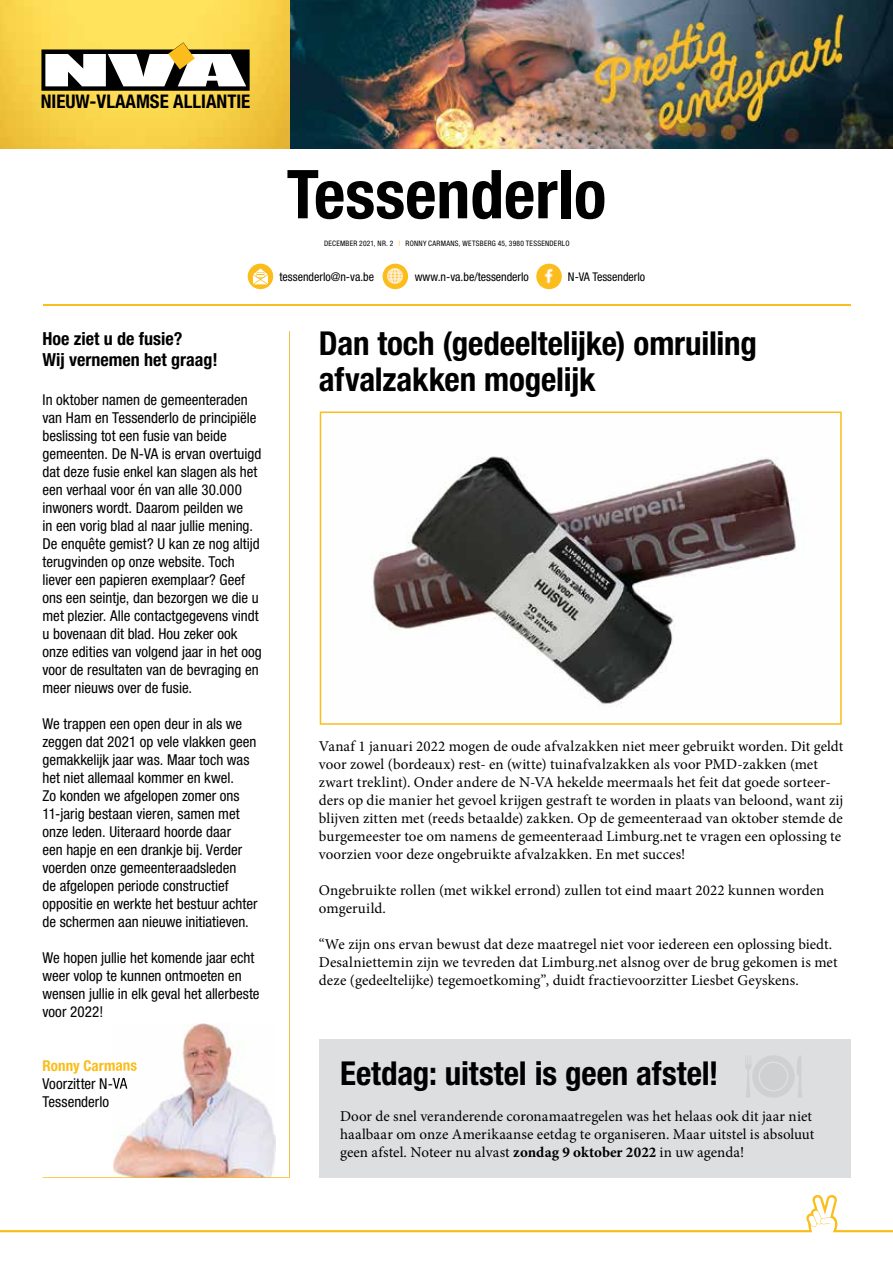
<style>
.page{position:relative;width:893px;height:1263px;background:#fff}
.page>*{position:absolute;margin:0;border:0;box-sizing:border-box;transform-origin:0 0}
.t1{font:700 condensed 67.5px "Helvetica Neue LT Std";color:#000}
.t2{font:700 condensed 33px/36px "Helvetica Neue LT Std";letter-spacing:-.005em;color:#000}
.t3{font:700 condensed 18.9px "Helvetica Neue LT Std";color:#000}
.t4{font:700 condensed 18px/21px "Helvetica Neue LT Std";color:#000}
.t5{font:condensed 15px/18px "Helvetica Neue LT Std";color:#000}
.t6{font:15px/18px "Minion Pro";color:#000}
.t7{font:700 condensed 15px "Helvetica Neue LT Std";letter-spacing:.005em;color:#fbbd1b}
.t8{font:condensed 12px "Helvetica Neue LT Std";color:#000}
.t9{font:condensed 7.5px "Helvetica Neue LT Std";letter-spacing:.035em;color:#000}
.s1{font-weight:300;color:#fbbd1b}
.s2{font-weight:700}
</style>
<div class="page">
<div style="left:319px;top:1040px;width:531px;height:138px;background:#dddee0"></div>
<svg style="left:43px;top:332px;width:247px;height:846px"></svg>
<img style="left:289px;top:0;width:604px;height:149px">
<svg style="left:320px;top:411px;width:522px;height:314px"></svg>
<svg style="left:745px;top:1055px;width:57px;height:42px"></svg>
<div style="left:248px;top:264px;width:25px;height:25px;background:#fbbd1b;border-radius:50%"></div>
<svg style="left:253px;top:268px;width:15px;height:16px"></svg>
<div style="left:536px;top:264px;width:26px;height:25px;background:#fbbd1b;border-radius:50%"></div>
<img style="left:540px;top:268px;width:13px;height:18px">
<div style="left:383px;top:264px;width:25px;height:25px;background:#fbbd1b;border-radius:50%"></div>
<img style="left:386px;top:267px;width:19px;height:19px">
<hr style="left:43px;top:305px;width:807px;height:1px;background:#fbbd1b">
<svg style="left:0;top:1195px;width:893px;height:37px"></svg>
<svg style="left:0;top:0;width:289px;height:149px"></svg>
<svg style="left:41px;top:42px;width:209px;height:49px"></svg>
<p class="t3" style="left:41px;top:90px;width:211px">NIEUW-VLAAMSE ALLIANTIE</p>
<h1 class="t1" style="left:287px;top:153px;width:321px">Tessenderlo</h1>
<p class="t9" style="left:324px;top:239px;width:247px">DECEMBER 2021, NR. 2 <span class="s1">I</span> RONNY CARMANS, WETSBERG 45, 3980 TESSENDERLO</p>
<p class="t8" style="left:279px;top:269px;width:96px">tessenderlo@n-va.be</p>
<p class="t8" style="left:415px;top:269px;width:116px">www.n-va.be/tessenderlo</p>
<p class="t8" style="left:568px;top:269px;width:79px">N-VA Tessenderlo</p>
<p class="t4" style="left:43px;top:327px;width:177px">Hoe ziet u de fusie?<br>Wij vernemen het graag!</p>
<p class="t5" style="left:43px;top:390px;width:221px">In oktober namen de gemeenteraden van Ham en Tessenderlo de principiële beslissing tot een fusie van beide gemeenten. De N-VA is ervan overtuigd dat deze fusie enkel kan slagen als het een verhaal voor én van alle 30.000 inwoners wordt. Daarom peilden we<br>in een vorig blad al naar jullie mening.<br>De enquête gemist? U kan ze nog altijd terugvinden op onze website. Toch liever een papieren exemplaar? Geef ons een seintje, dan bezorgen we die u met plezier. Alle contactgegevens vindt u bovenaan dit blad. Hou zeker ook onze edities van volgend jaar in het oog voor de resultaten van de bevraging en meer nieuws over de fusie.</p>
<p class="t5" style="left:43px;top:714px;width:216px">We trappen een open deur in als we zeggen dat 2021 op vele vlakken geen gemakkelijk jaar was. Maar toch was het niet allemaal kommer en kwel.<br>Zo konden we afgelopen zomer ons 11-jarig bestaan vieren, samen met onze leden. Uiteraard hoorde daar<br>een hapje en een drankje bij. Verder voerden onze gemeenteraadsleden<br>de afgelopen periode constructief oppositie en werkte het bestuur achter de schermen aan nieuwe initiatieven.</p>
<p class="t5" style="left:43px;top:948px;width:219px">We hopen jullie het komende jaar echt weer volop te kunnen ontmoeten en wensen jullie in elk geval het allerbeste voor 2022!</p>
<p class="t7" style="left:43px;top:1056px;width:96px">Ronny Carmans</p>
<p class="t5" style="left:43px;top:1074px;width:86px">Voorzitter N-VA<br>Tessenderlo</p>
<h2 class="t2" style="left:319px;top:325px;width:440px">Dan toch (gedeeltelijke) omruiling afvalzakken mogelijk</h2>
<p class="t6" style="left:319px;top:737px;width:526px">Vanaf 1 januari 2022 mogen de oude afvalzakken niet meer gebruikt worden. Dit geldt voor zowel (bordeaux) rest- en (witte) tuinafvalzakken als voor PMD-zakken (met zwart treklint). Onder andere de N-VA hekelde meermaals het feit dat goede sorteer&shy;ders op die manier het gevoel krijgen gestraft te worden in plaats van beloond, want zij blijven zitten met (reeds betaalde) zakken. Op de gemeenteraad van oktober stemde de burgemeester toe om namens de gemeenteraad Limburg.net te vragen een oplossing te voorzien voor deze ongebruikte afvalzakken. En met succes!</p>
<p class="t6" style="left:319px;top:881px;width:507px">Ongebruikte rollen (met wikkel errond) zullen tot eind maart 2022 kunnen worden omgeruild.</p>
<p class="t6" style="left:319px;top:935px;width:520px">“We zijn ons ervan bewust dat deze maatregel niet voor iedereen een oplossing biedt.<br>Desalniettemin zijn we tevreden dat Limburg.net alsnog over de brug gekomen is met deze (gedeeltelijke) tegemoetkoming”, duidt fractievoorzitter Liesbet Geyskens.</p>
<h2 class="t2" style="left:340px;top:1054px;width:380px">Eetdag: uitstel is geen afstel!</h2>
<p class="t6" style="left:340px;top:1107px;width:476px">Door de snel veranderende coronamaatregelen was het helaas ook dit jaar niet haalbaar om onze Amerikaanse eetdag te organiseren. Maar uitstel is absoluut geen afstel. Noteer nu alvast <span class="s2">zondag 9 oktober 2022</span> in uw agenda!</p>
</div>
